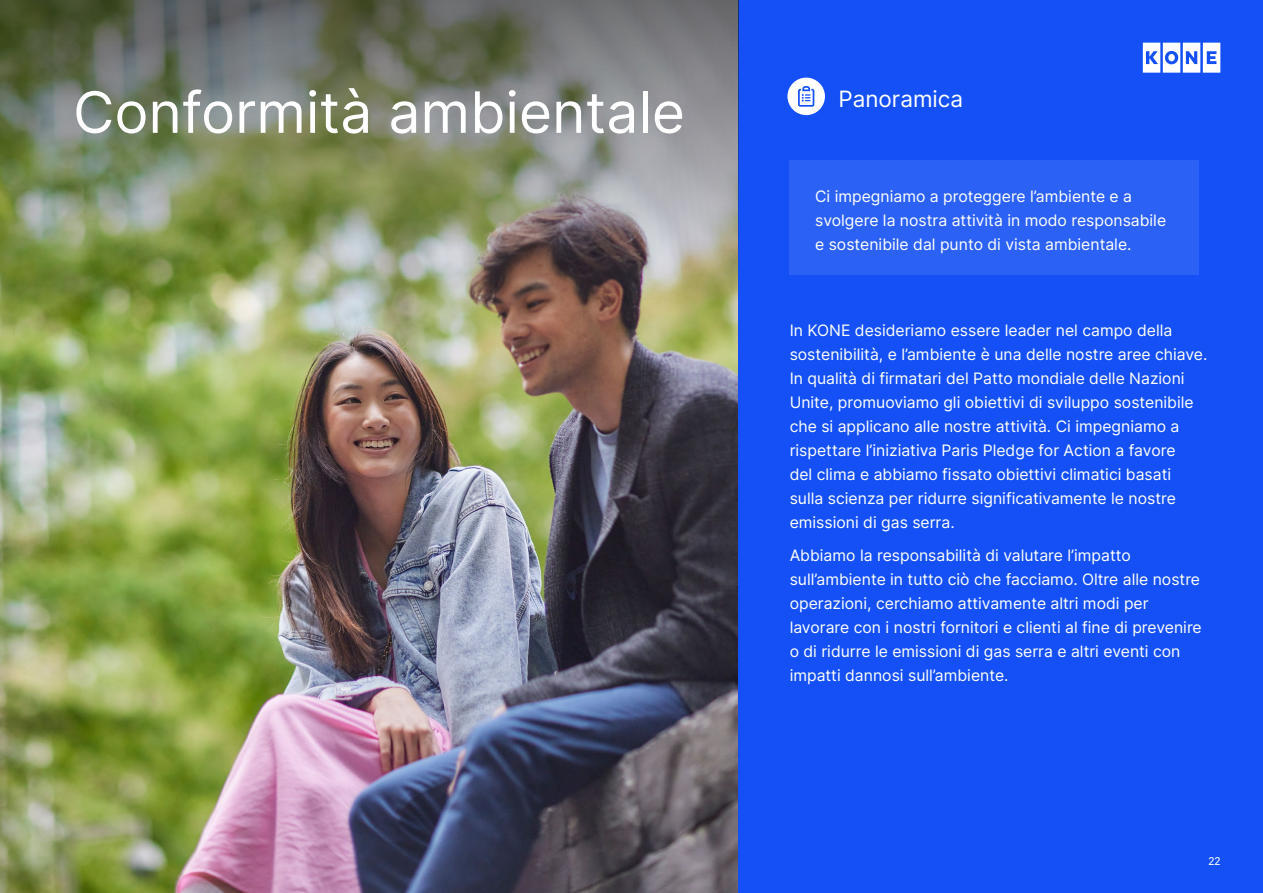
<style>
.page{position:relative;width:1263px;height:893px;background:#fff}
.page>*{position:absolute;margin:0;border:0;box-sizing:border-box;transform-origin:0 0}
.t1{font:57px "Inter";color:#fff}
.t2{font:22.5px "Inter";color:#fff}
.t3{font:15.75px/24px "Inter";color:#fff}
.t4{font:12px "KONE Information";color:#fff}
</style>
<div class="page">
<img style="left:0;top:306px;width:738px;height:587px">
<div style="left:738px;top:0;width:525px;height:893px;background:#1450f5"></div>
<img style="left:0;top:0;width:738px;height:306px">
<svg style="left:1143px;top:43px;width:77px;height:30px"></svg>
<div style="left:787px;top:78px;width:38px;height:37px;background:#fff;border-radius:50%"></div>
<svg style="left:798px;top:86px;width:16px;height:21px"></svg>
<div style="left:790px;top:161px;width:409px;height:114px;background:#2c61f6"></div>
<h1 class="t1" style="left:73px;top:71px;width:613px">Conformità ambientale</h1>
<h2 class="t2" style="left:838px;top:83px;width:126px">Panoramica</h2>
<p class="t3" style="left:815px;top:183px;width:353px">Ci impegniamo a proteggere l’ambiente e a svolgere la nostra attività in modo responsabile e sostenibile dal punto di vista ambientale.</p>
<p class="t3" style="left:790px;top:318px;width:419px">In KONE desideriamo essere leader nel campo della sostenibilità, e l’ambiente è una delle nostre aree chiave.<br>In qualità di firmatari del Patto mondiale delle Nazioni Unite, promuoviamo gli obiettivi di sviluppo sostenibile che si applicano alle nostre attività. Ci impegniamo a rispettare l’iniziativa Paris Pledge for Action a favore<br>del clima e abbiamo fissato obiettivi climatici basati sulla scienza per ridurre significativamente le nostre emissioni di gas serra.</p>
<p class="t3" style="left:790px;top:542px;width:414px">Abbiamo la responsabilità di valutare l’impatto sull’ambiente in tutto ciò che facciamo. Oltre alle nostre operazioni, cerchiamo attivamente altri modi per lavorare con i nostri fornitori e clienti al fine di prevenire o di ridurre le emissioni di gas serra e altri eventi con impatti dannosi sull’ambiente.</p>
<p class="t4" style="left:1209px;top:853px;width:13px">22</p>
</div>
